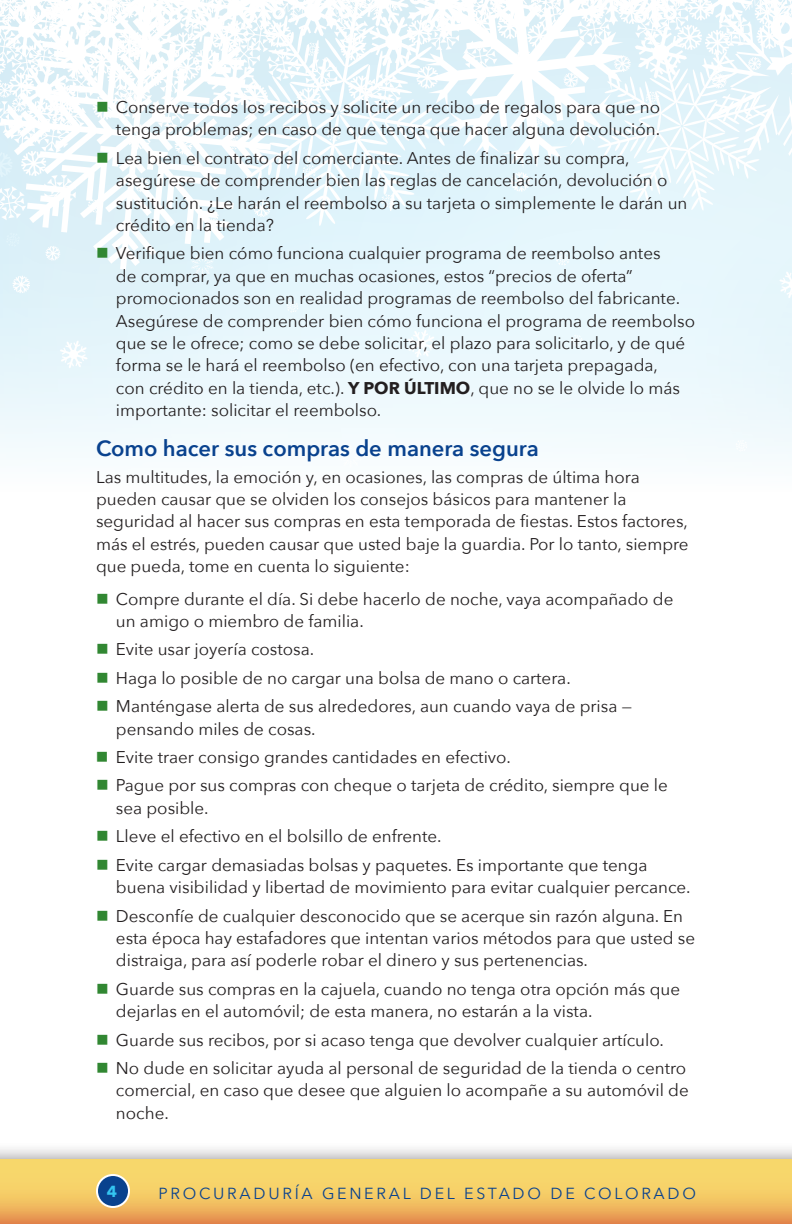
<style>
.page{position:relative;width:792px;height:1224px;background:#fff}
.page>*{position:absolute;margin:0;border:0;box-sizing:border-box;transform-origin:0 0}
.t1{font:600 22px "Avenir Next";color:#09428e}
.t2{font:17px/22.4px "Avenir Next";color:#231f20}
.t3{font:16px "Avenir Next";letter-spacing:.17em;color:#09428e}
.t4{font:700 16px "Avenir Next";color:#34c5f1}
.s1{color:#318732}
.s2{font-weight:700}
</style>
<div class="page">
<svg style="left:0;top:224px;width:792px;height:234px"></svg>
<svg style="left:779px;top:271px;width:13px;height:27px"></svg>
<svg style="left:130px;top:446px;width:12px;height:12px"></svg>
<svg style="left:571px;top:335px;width:12px;height:12px"></svg>
<svg style="left:408px;top:330px;width:27px;height:28px"></svg>
<svg style="left:60px;top:341px;width:28px;height:27px"></svg>
<svg style="left:191px;top:270px;width:23px;height:7px"></svg>
<svg style="left:0;top:224px;width:271px;height:46px;background:#e1f3f9"></svg>
<svg style="left:45px;top:246px;width:15px;height:15px"></svg>
<svg style="left:6px;top:233px;width:14px;height:14px"></svg>
<svg style="left:13px;top:276px;width:17px;height:17px"></svg>
<svg style="left:556px;top:251px;width:14px;height:15px"></svg>
<svg style="left:0;top:0;width:792px;height:224px"></svg>
<svg style="left:736px;top:440px;width:11px;height:12px"></svg>
<svg style="left:287px;top:301px;width:12px;height:12px"></svg>
<svg style="left:339px;top:444px;width:23px;height:14px"></svg>
<div style="left:0;top:1141px;width:792px;height:83px;background:#231f20;opacity:.54"></div>
<svg style="left:0;top:1159px;width:792px;height:65px;background:#f2c263"></svg>
<div style="left:97px;top:1175px;width:32px;height:32px;background:#09428e;border-radius:50%"></div>
<div style="left:96px;top:1174px;width:34px;height:34px;border:2px solid #fff;border-radius:50%"></div>
<p class="t2" style="left:96px;top:96px;width:566px;text-align:right"><span class="s1">■</span> Conserve todos los recibos y solicite un recibo de regalos para que no tenga problemas; en caso de que tenga que hacer alguna devolución.</p>
<p class="t2" style="left:116px;top:147px;width:573px;text-indent:-20px"><span class="s1">■</span> Lea bien el contrato del comerciante. Antes de finalizar su compra, asegúrese de comprender bien las reglas de cancelación, devolución o sustitución. ¿Le harán el reembolso a su tarjeta o simplemente le darán un crédito en la tienda?</p>
<p class="t2" style="left:116px;top:242px;width:581px;text-indent:-20px"><span class="s1">■</span> Verifique bien cómo funciona cualquier programa de reembolso antes<br>de comprar, ya que en muchas ocasiones, estos “precios de oferta” promocionados son en realidad programas de reembolso del fabricante.<br>Asegúrese de comprender bien cómo funciona el programa de reembolso que se le ofrece; como se debe solicitar, el plazo para solicitarlo, y de qué forma se le hará el reembolso (en efectivo, con una tarjeta prepagada,<br>con crédito en la tienda, etc.). <span class="s2">Y POR ÚLTIMO</span>, que no se le olvide lo más importante: solicitar el reembolso.</p>
<p class="t1" style="left:96px;top:435px;width:444px">Como hacer sus compras de manera segura</p>
<p class="t2" style="left:96px;top:465px;width:594px">Las multitudes, la emoción y, en ocasiones, las compras de última hora pueden causar que se olviden los consejos básicos para mantener la seguridad al hacer sus compras en esta temporada de fiestas. Estos factores, más el estrés, pueden causar que usted baje la guardia. Por lo tanto, siempre que pueda, tome en cuenta lo siguiente:</p>
<p class="t2" style="left:116px;top:588px;width:559px;text-indent:-20px"><span class="s1">■</span> Compre durante el día. Si debe hacerlo de noche, vaya acompañado de un amigo o miembro de familia.</p>
<p class="t2" style="left:96px;top:638px;width:220px"><span class="s1">■</span> Evite usar joyería costosa.</p>
<p class="t2" style="left:96px;top:667px;width:476px"><span class="s1">■</span> Haga lo posible de no cargar una bolsa de mano o cartera.</p>
<p class="t2" style="left:116px;top:695px;width:517px;text-indent:-20px"><span class="s1">■</span> Manténgase alerta de sus alrededores, aun cuando vaya de prisa — pensando miles de cosas.</p>
<p class="t2" style="left:96px;top:746px;width:416px"><span class="s1">■</span> Evite traer consigo grandes cantidades en efectivo.</p>
<p class="t2" style="left:116px;top:774px;width:553px;text-indent:-20px"><span class="s1">■</span> Pague por sus compras con cheque o tarjeta de crédito, siempre que le sea posible.</p>
<p class="t2" style="left:96px;top:825px;width:347px"><span class="s1">■</span> Lleve el efectivo en el bolsillo de enfrente.</p>
<p class="t2" style="left:116px;top:854px;width:576px;text-indent:-20px"><span class="s1">■</span> Evite cargar demasiadas bolsas y paquetes. Es importante que tenga buena visibilidad y libertad de movimiento para evitar cualquier percance.</p>
<p class="t2" style="left:116px;top:904px;width:581px;text-indent:-20px"><span class="s1">■</span> Desconfíe de cualquier desconocido que se acerque sin razón alguna. En esta época hay estafadores que intentan varios métodos para que usted se distraiga, para así poderle robar el dinero y sus pertenencias.</p>
<p class="t2" style="left:116px;top:978px;width:566px;text-indent:-20px"><span class="s1">■</span> Guarde sus compras en la cajuela, cuando no tenga otra opción más que dejarlas en el automóvil; de esta manera, no estarán a la vista.</p>
<p class="t2" style="left:96px;top:1028px;width:569px"><span class="s1">■</span> Guarde sus recibos, por si acaso tenga que devolver cualquier artículo.</p>
<p class="t2" style="left:116px;top:1057px;width:574px;text-indent:-20px"><span class="s1">■</span> No dude en solicitar ayuda al personal de seguridad de la tienda o centro comercial, en caso que desee que alguien lo acompañe a su automóvil de noche.</p>
<p class="t4" style="left:107px;top:1182px;width:12px">4</p>
<p class="t3" style="left:158px;top:1184px;width:539px">PROCURADURÍA GENERAL DEL ESTADO DE COLORADO</p>
</div>
